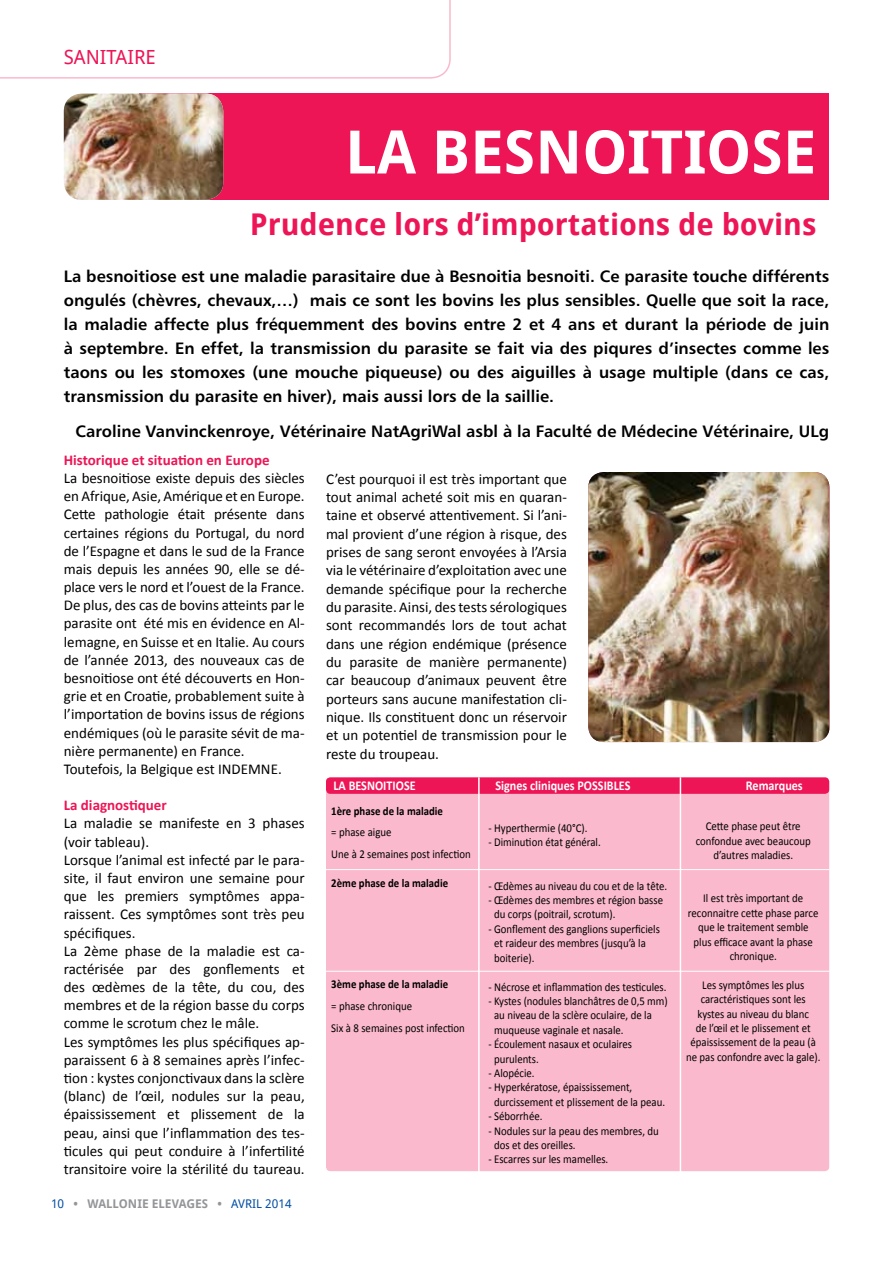
<style>
.page{position:relative;width:893px;height:1263px;background:#fff}
.page>*{position:absolute;margin:0;border:0;box-sizing:border-box;transform-origin:0 0}
.t1{font:700 60px "Droid Sans";color:#fff}
.t2{font:700 30px "Droid Sans";color:#ed1556}
.t3{font:19.5px "Droid Sans";color:#ed1556}
.t4{font:16.5px/24px "Humanist 777 BT Bold B";color:#000;text-align:justify}
.t5{font:15px/18.1px "Calibri";color:#000}
.t6{font:700 15px "Calibri";color:#ed1556}
.t7{font:700 13.5px "Calibri";color:#fff;scale:.9 1}
.t8{font:12px/14.4px "Calibri";color:#000;scale:.9 1}
.t9{font:700 12px "Calibri";color:#000;scale:.9 1}
.t10{font:700 12px "Droid Sans";color:#939598}
.t11{font:12px "Droid Sans";color:#034ea2}
.s1{font-weight:400;color:#034ea2}
.s2{font-weight:700;color:#939598}
</style>
<div class="page">
<img style="left:588px;top:472px;width:241px;height:270px">
<div style="left:140px;top:94px;width:689px;height:106px;background:#ed1556"></div>
<img style="left:64px;top:94px;width:159px;height:106px">
<svg style="left:0;top:0;width:451px;height:79px"></svg>
<div style="left:326px;top:778px;width:503px;height:393px;background:#fab9cc;border-radius:4px"></div>
<div style="left:326px;top:777px;width:503px;height:17px;background:#ed1556;border-radius:4px"></div>
<hr style="left:326px;top:869px;width:503px;height:1px;background:#fff">
<hr style="left:326px;top:971px;width:503px;height:1px;background:#fff">
<hr style="left:478px;top:777px;width:2px;height:396px;background:#fff">
<hr style="left:680px;top:777px;width:1px;height:396px;background:#fff">
<h3 class="t3" style="left:64px;top:43px;width:94px">SANITAIRE</h3>
<h1 class="t1" style="left:345px;top:109px;width:473px">LA BESNOITIOSE</h1>
<h2 class="t2" style="left:250px;top:203px;width:568px">Prudence lors d’importations de bovins</h2>
<p class="t4" style="left:64px;top:264px;width:767px">La besnoitiose est une maladie parasitaire due à Besnoitia besnoiti. Ce parasite touche différents ongulés (chèvres, chevaux,…) mais ce sont les bovins les plus sensibles. Quelle que soit la race, la maladie affecte plus fréquemment des bovins entre 2 et 4 ans et durant la période de juin à septembre. En effet, la transmission du parasite se fait via des piqures d’insectes comme les taons ou les stomoxes (une mouche piqueuse) ou des aiguilles à usage multiple (dans ce cas, transmission du parasite en hiver), mais aussi lors de la saillie.</p>
<p class="t4" style="left:76px;top:419px;width:755px">Caroline Vanvinckenroye, Vétérinaire NatAgriWal asbl à la Faculté de Médecine Vétérinaire, ULg</p>
<p class="t6" style="left:64px;top:451px;width:207px">Historique et situation en Europe</p>
<p class="t5" style="left:64px;top:468px;width:242px">La besnoitiose existe depuis des siècles en Afrique, Asie, Amérique et en Europe.<br>Cette pathologie était présente dans certaines régions du Portugal, du nord de l’Espagne et dans le sud de la France mais depuis les années 90, elle se dé&shy;place vers le nord et l’ouest de la France.<br>De plus, des cas de bovins atteints par le parasite ont été mis en évidence en Al&shy;lemagne, en Suisse et en Italie. Au cours de l’année 2013, des nouveaux cas de besnoitiose ont été découverts en Hon&shy;grie et en Croatie, probablement suite à l’importation de bovins issus de régions endémiques (où le parasite sévit de ma&shy;nière permanente) en France.<br>Toutefois, la Belgique est INDEMNE.</p>
<p class="t6" style="left:64px;top:796px;width:105px">La diagnostiquer</p>
<p class="t5" style="left:64px;top:814px;width:242px">La maladie se manifeste en 3 phases (voir tableau).<br>Lorsque l’animal est infecté par le para&shy;site, il faut environ une semaine pour que les premiers symptômes appa&shy;raissent. Ces symptômes sont très peu spécifiques.<br>La 2ème phase de la maladie est ca&shy;ractérisée par des gonflements et des œdèmes de la tête, du cou, des membres et de la région basse du corps comme le scrotum chez le mâle.<br>Les symptômes les plus spécifiques ap&shy;paraissent 6 à 8 semaines après l’infec&shy;tion : kystes conjonctivaux dans la sclère (blanc) de l’œil, nodules sur la peau, épaississement et plissement de la peau, ainsi que l’inflammation des tes&shy;ticules qui peut conduire à l’infertilité transitoire voire la stérilité du taureau.</p>
<p class="t10" style="left:51px;top:1195px;width:56px"><span class="s1">10</span> • wallonie</p>
<p class="t10" style="left:152px;top:1195px;width:8px">eleva</p>
<p class="t10" style="left:186px;top:1195px;width:16px">ges</p>
<p class="t11" style="left:217px;top:1196px;width:76px"><span class="s2">•</span> AVRIL 2014</p>
<p class="t5" style="left:326px;top:469px;width:242px;text-align:justify">C’est pourquoi il est très important que tout animal acheté soit mis en quaran&shy;taine et observé attentivement. Si l’ani&shy;mal provient d’une région à risque, des prises de sang seront envoyées à l’Arsia via le vétérinaire d’exploitation avec une demande spécifique pour la recherche du parasite. Ainsi, des tests sérologiques sont recommandés lors de tout achat dans une région endémique (présence du parasite de manière permanente) car beaucoup d’animaux peuvent être porteurs sans aucune manifestation cli&shy;nique. Ils constituent donc un réservoir et un potentiel de transmission pour le reste du troupeau.</p>
<p class="t7" style="left:333px;top:777px;width:54px">LA BESNOITIOS</p>
<p class="t7" style="left:410px;top:777px;width:8px">E</p>
<p class="t7" style="left:495px;top:777px;width:106px">Signes cliniques POSSI</p>
<p class="t7" style="left:607px;top:777px;width:23px">BLESR</p>
<p class="t7" style="left:753px;top:777px;width:57px">emarques</p>
<p class="t9" style="left:331px;top:803px;width:126px">1ère phase de la maladie</p>
<p class="t8" style="left:331px;top:821px;width:156px;line-height:21.9px">= phase aigue<br>Une à 2 semaines post infection</p>
<p class="t9" style="left:331px;top:876px;width:131px">2ème phase de la maladie</p>
<p class="t8" style="left:696px;top:819px;width:129px;text-align:center">Cette phase peut être confondue avec beaucoup d’autres maladies.</p>
<p class="t8" style="left:688px;top:891px;width:147px;text-align:center">Il est très important de reconnaitre cette phase parce que le traitement semble plus efficace avant la phase chronique.</p>
<p class="t8" style="left:686px;top:977px;width:151px;text-align:center">Les symptômes les plus caractéristiques sont les kystes au niveau du blanc<br>de l’œil et le plissement et épaississement de la peau (à ne pas confondre avec la gale).</p>
<p class="t8" style="left:488px;top:820px;width:112px">- Hyperthermie (40°C).</p>
<p class="t8" style="left:488px;top:835px;width:126px">- Diminution état général.</p>
<p class="t8" style="left:488px;top:878px;width:200px">- Œdèmes au niveau du cou et de la tête.</p>
<p class="t8" style="left:494px;top:892px;width:189px;text-indent:-6px">- Œdèmes des membres et région basse du corps (poitrail, scrotum).</p>
<p class="t8" style="left:494px;top:921px;width:186px;text-indent:-6px">- Gonflement des ganglions superficiels et raideur des membres (jusqu’à la boiterie).</p>
<p class="t8" style="left:488px;top:979px;width:200px">- Nécrose et inflammation des testicules.</p>
<p class="t8" style="left:494px;top:993px;width:195px;text-indent:-6px">- Kystes (nodules blanchâtres de 0,5 mm) au niveau de la sclère oculaire, de la muqueuse vaginale et nasale.</p>
<p class="t8" style="left:494px;top:1036px;width:155px;text-indent:-6px">- Écoulement nasaux et oculaires purulents.</p>
<p class="t8" style="left:488px;top:1065px;width:53px">- Alopécie.</p>
<p class="t8" style="left:494px;top:1079px;width:192px;text-indent:-6px">- Hyperkératose, épaississement, durcissement et plissement de la peau.</p>
<p class="t8" style="left:488px;top:1108px;width:62px">- Séborrhée.</p>
<p class="t8" style="left:494px;top:1123px;width:185px;text-indent:-6px">- Nodules sur la peau des membres, du dos et des oreilles.</p>
<p class="t8" style="left:488px;top:1151px;width:135px">- Escarres sur les mamelles.</p>
<p class="t9" style="left:331px;top:976px;width:131px">3ème phase de la maladie</p>
<p class="t8" style="left:331px;top:994px;width:150px;line-height:21.9px">= phase chronique<br>Six à 8 semaines post infection</p>
</div>
